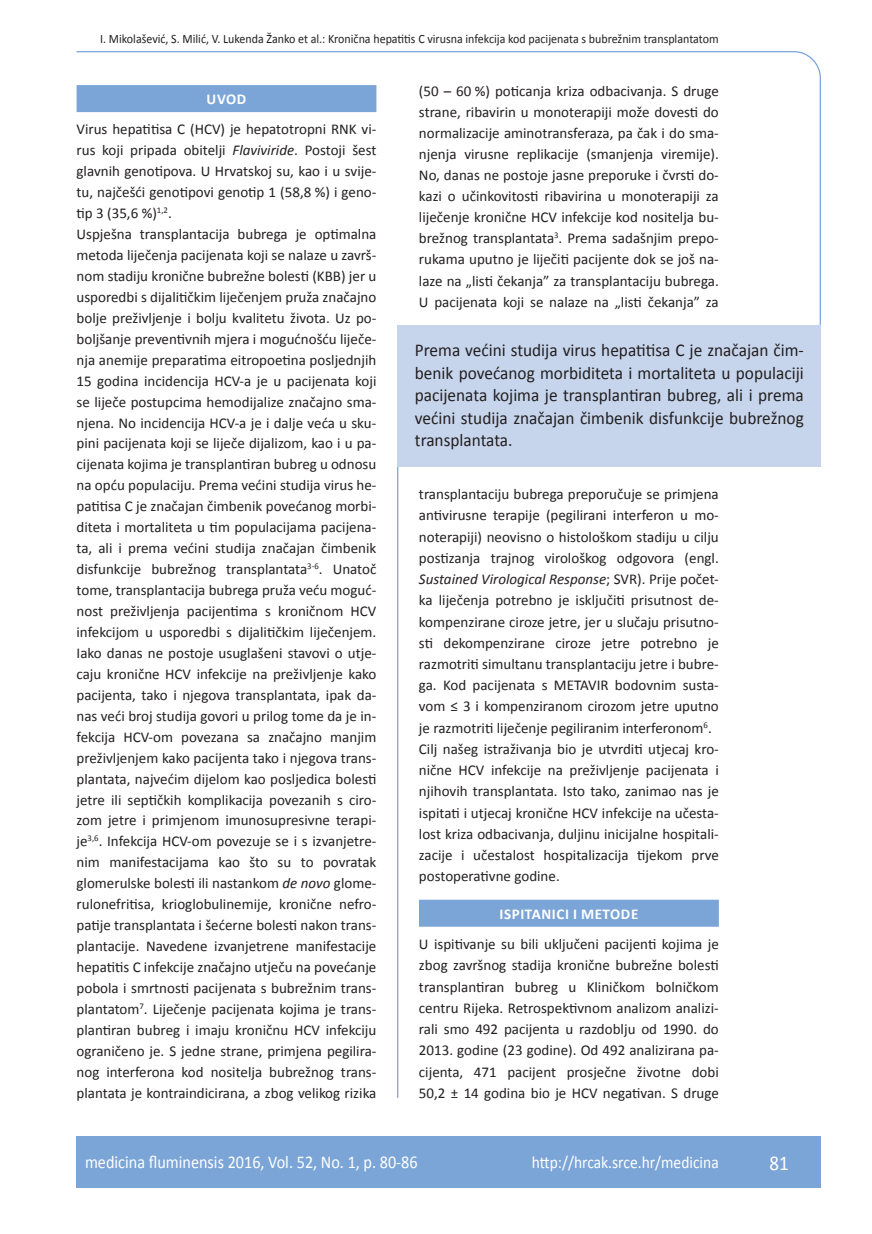
<style>
.page{position:relative;width:872px;height:1234px;background:#fff}
.page>*{position:absolute;margin:0;border:0;box-sizing:border-box;transform-origin:0 0}
.t1{font:21px "Calibri";color:#fff;scale:.9 1}
.t2{font:18px/22.5px "Calibri";color:#231f20;text-align:justify;scale:.96 1}
.t3{font:18px "Calibri";color:#fff;scale:.9 1}
.t4{font:17.25px "Calibri";color:#fff;scale:.9 1}
.t5{font:15px/21px "Calibri";color:#231f20}
.t6{font:700 15px "Calibri";letter-spacing:.04em;color:#fff}
.t7{font:12.75px "Calibri";color:#231f20;scale:.94 1}
.s1{font-style:italic}
</style>
<div class="page">
<svg style="left:76px;top:51px;width:745px;height:275px"></svg>
<hr style="left:397px;top:465px;width:1px;height:632px;background:#7ca5d7">
<div style="left:77px;top:1135px;width:744px;height:51px;background:#7ca5d7"></div>
<div style="left:77px;top:85px;width:299px;height:27px;background:#7ca5d7"></div>
<div style="left:398px;top:325px;width:423px;height:141px;background:#c6d5ec"></div>
<div style="left:419px;top:899px;width:300px;height:27px;background:#7ca5d7"></div>
<p class="t7" style="left:100px;top:30px;width:659px">I. Mikolašević, S. Milić, V. Lukenda Žanko et al.: Kronična hepatitis C virusna infekcija kod pacijenata s bubrežnim transplantatom</p>
<p class="t6" style="left:207px;top:90px;width:41px">UVOD</p>
<p class="t5" style="left:77px;top:118px;width:301px">Virus hepatitisa C (HCV) je hepatotropni RNK vi&shy;rus koji pripada obitelji <span class="s1">Flaviviride</span>. Postoji šest glavnih genotipova. U Hrvatskoj su, kao i u svije&shy;tu, najčešći genotipovi genotip 1 (58,8 %) i geno&shy;tip 3 (35,6 %)<sup>1,2</sup>.<br>Uspješna transplantacija bubrega je optimalna metoda liječenja pacijenata koji se nalaze u završ&shy;nom stadiju kronične bubrežne bolesti (KBB) jer u usporedbi s dijalitičkim liječenjem pruža značajno bolje preživljenje i bolju kvalitetu života. Uz po&shy;boljšanje preventivnih mjera i mogućnošću liječe&shy;nja anemije preparatima eitropoetina posljednjih 15 godina incidencija HCV-a je u pacijenata koji se liječe postupcima hemodijalize značajno sma&shy;njena. No incidencija HCV-a je i dalje veća u sku&shy;pini pacijenata koji se liječe dijalizom, kao i u pa&shy;cijenata kojima je transplantiran bubreg u odnosu na opću populaciju. Prema većini studija virus he&shy;patitisa C je značajan čimbenik povećanog morbi&shy;diteta i mortaliteta u tim populacijama pacijena&shy;ta, ali i prema većini studija značajan čimbenik disfunkcije bubrežnog transplantata<sup>3-6</sup>. Unatoč tome, transplantacija bubrega pruža veću moguć&shy;nost preživljenja pacijentima s kroničnom HCV infekcijom u usporedbi s dijalitičkim liječenjem.<br>Iako danas ne postoje usuglašeni stavovi o utje&shy;caju kronične HCV infekcije na preživljenje kako pacijenta, tako i njegova transplantata, ipak da&shy;nas veći broj studija govori u prilog tome da je in&shy;fekcija HCV-om povezana sa značajno manjim preživljenjem kako pacijenta tako i njegova trans&shy;plantata, najvećim dijelom kao posljedica bolesti jetre ili septičkih komplikacija povezanih s ciro&shy;zom jetre i primjenom imunosupresivne terapi&shy;je<sup>3,6</sup>. Infekcija HCV-om povezuje se i s izvanjetre&shy;nim manifestacijama kao što su to povratak glomerulske bolesti ili nastankom <span class="s1">de novo</span> glome&shy;rulonefritisa, krioglobulinemije, kronične nefro&shy;patije transplantata i šećerne bolesti nakon trans&shy;plantacije. Navedene izvanjetrene manifestacije hepatitis C infekcije značajno utječu na povećanje pobola i smrtnosti pacijenata s bubrežnim trans&shy;plantatom<sup>7</sup>. Liječenje pacijenata kojima je trans&shy;plantiran bubreg i imaju kroničnu HCV infekciju ograničeno je. S jedne strane, primjena pegilira&shy;nog interferona kod nositelja bubrežnog trans&shy;plantata je kontraindicirana, a zbog velikog rizika</p>
<p class="t5" style="left:419px;top:80px;width:301px;text-align:justify">(50 – 60 %) poticanja kriza odbacivanja. S druge strane, ribavirin u monoterapiji može dovesti do normalizacije aminotransferaza, pa čak i do sma&shy;njenja virusne replikacije (smanjenja viremije).<br>No, danas ne postoje jasne preporuke i čvrsti do&shy;kazi o učinkovitosti ribavirina u monoterapiji za liječenje kronične HCV infekcije kod nositelja bu&shy;brežnog transplantata<sup>3</sup>. Prema sadašnjim prepo&shy;rukama uputno je liječiti pacijente dok se još na&shy;laze na „listi čekanja” za transplantaciju bubrega.<br>U pacijenata koji se nalaze na „listi čekanja” za</p>
<p class="t2" style="left:415px;top:338px;width:407px">Prema većini studija virus hepatitisa C je značajan čim&shy;benik povećanog morbiditeta i mortaliteta u populaciji pacijenata kojima je transplantiran bubreg, ali i prema većini studija značajan čimbenik disfunkcije bubrežnog transplantata.</p>
<p class="t5" style="left:419px;top:483px;width:301px">transplantaciju bubrega preporučuje se primjena antivirusne terapije (pegilirani interferon u mo&shy;noterapiji) neovisno o histološkom stadiju u cilju postizanja trajnog virološkog odgovora (engl.<br><span class="s1">Sustained Virological Response</span>; SVR). Prije počet&shy;ka liječenja potrebno je isključiti prisutnost de&shy;kompenzirane ciroze jetre, jer u slučaju prisutno&shy;sti dekompenzirane ciroze jetre potrebno je razmotriti simultanu transplantaciju jetre i bubre&shy;ga. Kod pacijenata s METAVIR bodovnim susta&shy;vom ≤ 3 i kompenziranom cirozom jetre uputno je razmotriti liječenje pegiliranim interferonom<sup>6</sup>.<br>Cilj našeg istraživanja bio je utvrditi utjecaj kro&shy;nične HCV infekcije na preživljenje pacijenata i njihovih transplantata. Isto tako, zanimao nas je ispitati i utjecaj kronične HCV infekcije na učesta&shy;lost kriza odbacivanja, duljinu inicijalne hospitali&shy;zacije i učestalost hospitalizacija tijekom prve postoperativne godine.</p>
<p class="t6" style="left:499px;top:904px;width:140px">ISPITANICI I METODE</p>
<p class="t5" style="left:419px;top:932px;width:301px;text-align:justify">U ispitivanje su bili uključeni pacijenti kojima je zbog završnog stadija kronične bubrežne bolesti transplantiran bubreg u Kliničkom bolničkom centru Rijeka. Retrospektivnom analizom analizi&shy;rali smo 492 pacijenta u razdoblju od 1990. do 2013. godine (23 godine). Od 492 analizirana pa&shy;cijenta, 471 pacijent prosječne životne dobi 50,2 ± 14 godina bio je HCV negativan. S druge</p>
<p class="t3" style="left:85px;top:1150px;width:371px">medicina fluminensis 2016, Vol. 52, No. 1, p. 80-86</p>
<p class="t4" style="left:532px;top:1151px;width:209px">http://hrcak.srce.hr/medicina</p>
<h1 class="t1" style="left:769px;top:1149px;width:23px">81</h1>
</div>
